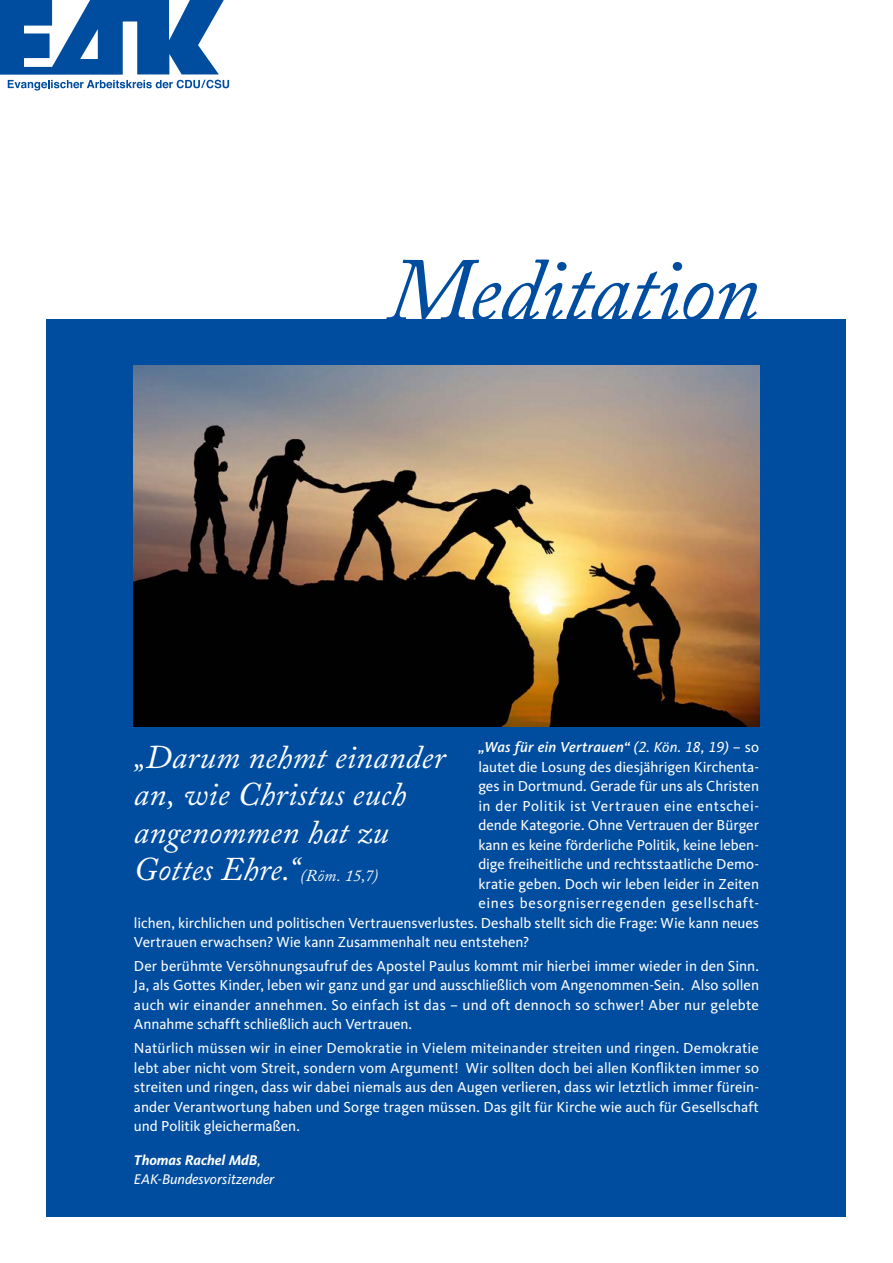
<style>
.page{position:relative;width:893px;height:1263px;background:#fff}
.page>*{position:absolute;margin:0;border:0;box-sizing:border-box;transform-origin:0 0}
.t1{font:italic 90px "Adobe Caslon Pro";letter-spacing:-.02em;color:#004d9f}
.t2{font:italic 33px/37.5px "Adobe Caslon Pro";letter-spacing:.005em;color:#fff}
.t3{font:15px/19.5px "CDU Kievit Tab";color:#fff;text-align:justify}
.t4{font:15px "CDU Kievit Tab";letter-spacing:.035em;color:#fff}
.t5{font:15px "CDU Kievit Tab";letter-spacing:.05em;color:#fff}
.t6{font:italic 500 15px "CDU Kievit Tab";letter-spacing:.015em;color:#fff}
.t7{font:italic 14.55px/19.5px "CDU Kievit Tab";color:#fff}
.s1{font-weight:400}
.s2{font-weight:400;font-style:normal}
.s3{font-size:16.5px}
.s4{font-weight:700}
</style>
<div class="page">
<svg style="left:0;top:0;width:229px;height:91px"></svg>
<div style="left:47px;top:319px;width:799px;height:897px;background:#004d9f"></div>
<img style="left:134px;top:366px;width:625px;height:360px">
<h1 class="t1" style="left:387px;top:237px;width:374px">Meditation</h1>
<p class="t6" style="left:478px;top:738px;width:282px">„Was für ein Vertrauen“ <span class="s1">(2. Kön. 18, 19)</span> <span class="s2">– so</span></p>
<p class="t3" style="left:478px;top:757px;width:282px">lautet die Losung des diesjährigen Kirchenta-</p>
<p class="t3" style="left:478px;top:776px;width:282px">ges in Dortmund. Gerade für uns als Christen</p>
<p class="t4" style="left:478px;top:797px;width:282px">in der Politik ist Vertrauen eine entschei-</p>
<p class="t3" style="left:478px;top:815px;width:282px">dende Kategorie. Ohne Vertrauen der Bürger</p>
<p class="t3" style="left:478px;top:835px;width:282px">kann es keine förderliche Politik, keine leben-</p>
<p class="t3" style="left:478px;top:854px;width:282px">dige freiheitliche und rechtsstaatliche Demo-</p>
<p class="t3" style="left:478px;top:874px;width:282px">kratie geben. Doch wir leben leider in Zeiten</p>
<p class="t5" style="left:478px;top:895px;width:281px">eines besorgniserregenden gesellschaft-</p>
<p class="t3" style="left:134px;top:913px;width:627px">lichen, kirchlichen und politischen Vertrauensverlustes. Deshalb stellt sich die Frage: Wie kann neues</p>
<p class="t3" style="left:134px;top:932px;width:397px">Vertrauen erwachsen? Wie kann Zusammenhalt neu entstehen?</p>
<p class="t3" style="left:134px;top:956px;width:627px">Der berühmte Versöhnungsaufruf des Apostel Paulus kommt mir hierbei immer wieder in den Sinn.<br>Ja, als Gottes Kinder, leben wir ganz und gar und ausschließlich vom Angenommen-Sein. Also sollen auch wir einander annehmen. So einfach ist das – und oft dennoch so schwer! Aber nur gelebte Annahme schafft schließlich auch Vertrauen.</p>
<p class="t3" style="left:134px;top:1038px;width:627px">Natürlich müssen wir in einer Demokratie in Vielem miteinander streiten und ringen. Demokratie lebt aber nicht vom Streit, sondern vom Argument! Wir sollten doch bei allen Konflikten immer so streiten und ringen, dass wir dabei niemals aus den Augen verlieren, dass wir letztlich immer fürein&shy;ander Verantwortung haben und Sorge tragen müssen. Das gilt für Kirche wie auch für Gesellschaft und Politik gleichermaßen.</p>
<h2 class="t2" style="left:134px;top:738px;width:313px">„Darum nehmt einander an, wie Christus euch angenommen hat zu<br>Gottes Ehre.“<span class="s3">(Röm. 15,7)</span></h2>
<p class="t7" style="left:134px;top:1150px;width:142px"><span class="s4">Thomas Rachel MdB</span>,<br>EAK-Bundesvorsitzender</p>
</div>
